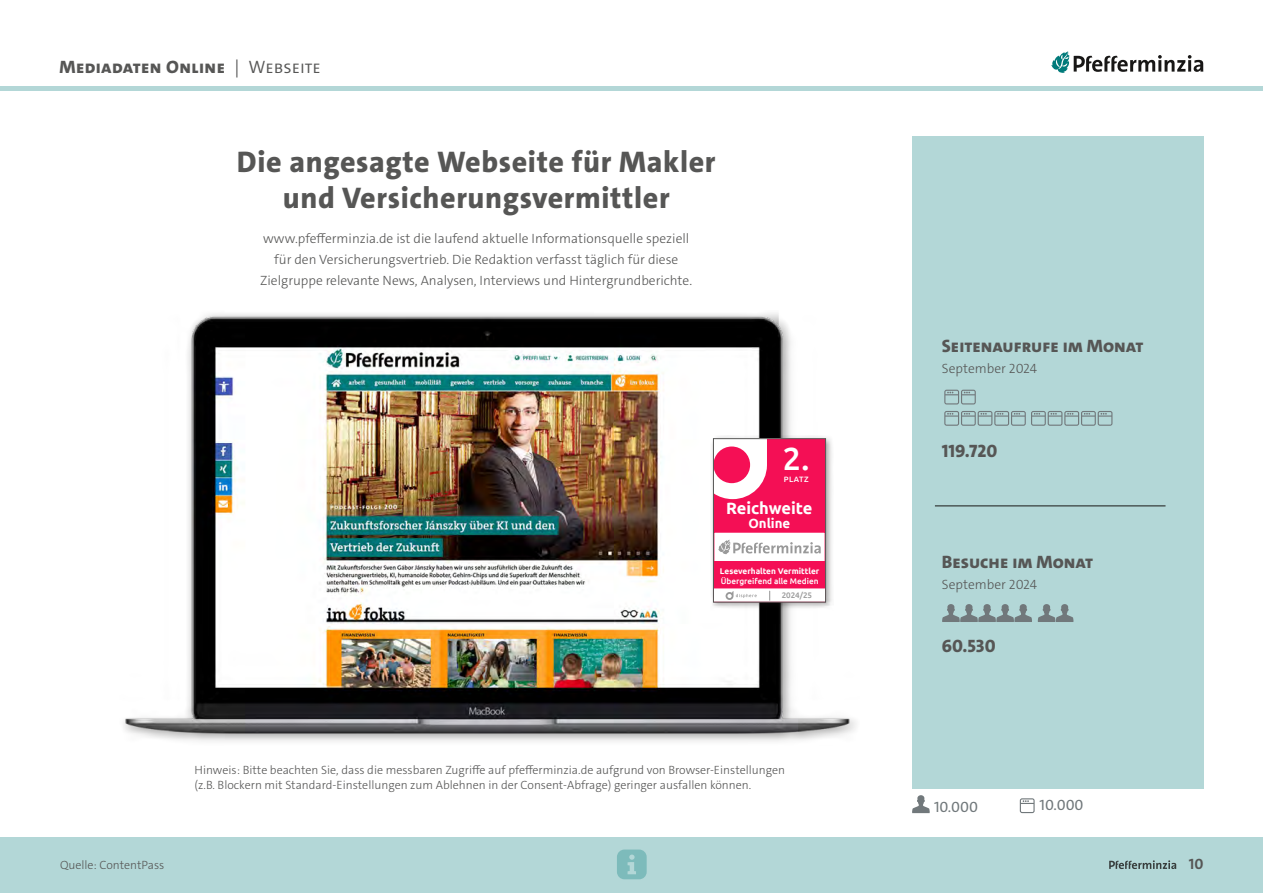
<style>
.page{position:relative;width:1263px;height:893px;background:#fff}
.page>*{position:absolute;margin:0;border:0;box-sizing:border-box;transform-origin:0 0}
.t1{font:500 32.1px "Ubuntu";color:#fff}
.Head{font:800 30px/36px "The Sans C4 s";letter-spacing:.02em;color:#565655;text-align:center}
.Zwiti{font:800 18px "The Sans C4 s";color:#565655}
.Rubrik-Thema{font:800 18px "The Sans C4 s";letter-spacing:.02em;color:#565655}
.t2{font:700 16.5px "Ubuntu";color:#fff}
.t3{font:15px "The Sans C4 s";color:#71787b}
.t4{font:700 15px "The Sans C4 s";color:#565655}
.Lauftext{font:300 13.5px/21px "The Sans C4 s";color:#565655;text-align:center}
.t5{font:700 13.2px "Ubuntu";color:#fff}
.Quelle{font:300 12px/15px "The Sans C4 s";color:#565655}
.t6{font:700 8.25px/9.9px "Ubuntu";color:#fff}
.t7{font:500 7.95px "Ubuntu";color:#999}
.t8{font:500 7.8px "Ubuntu";letter-spacing:.06em;color:#fff}
.s1{font-weight:300}
.s2{font-weight:500}
</style>
<div class="page">
<div style="left:0;top:838px;width:1263px;height:55px;background:#b3d7d7"></div>
<svg style="left:1109px;top:860px;width:67px;height:9px"></svg>
<hr style="left:0;top:86px;width:1263px;height:4px;background:#b3d7d7">
<svg style="left:617px;top:849px;width:30px;height:30px"></svg>
<svg style="left:1051px;top:51px;width:152px;height:22px"></svg>
<img style="left:123px;top:313px;width:733px;height:429px">
<div style="left:912px;top:136px;width:291px;height:653px;background:#b3d7d7"></div>
<svg style="left:1020px;top:798px;width:14px;height:15px"></svg>
<svg style="left:912px;top:795px;width:18px;height:18px"></svg>
<div style="left:710px;top:435px;width:123px;height:176px;background:#181716;opacity:.4"></div>
<svg style="left:715px;top:440px;width:109px;height:160px"></svg>
<div style="left:713px;top:438px;width:113px;height:164px;border:1px solid #565655"></div>
<svg style="left:944px;top:411px;width:168px;height:15px"></svg>
<svg style="left:944px;top:390px;width:32px;height:14px"></svg>
<svg style="left:942px;top:604px;width:90px;height:18px"></svg>
<svg style="left:1038px;top:604px;width:35px;height:18px"></svg>
<hr style="left:935px;top:505px;width:230px;height:1px;background:#181716">
<p class="Rubrik-Thema" style="left:60px;top:55px;width:263px">Mediadaten Online <span class="s1">| Webseite</span></p>
<p class="Head" style="left:237px;top:144px;width:480px">Die angesagte Webseite für Makler und Versicherungsvermittler</p>
<p class="Lauftext" style="left:260px;top:228px;width:433px">www.pfefferminzia.de ist die laufend aktuelle Informationsquelle speziell für den Versicherungsvertrieb. Die Redaktion verfasst täglich für diese<br>Zielgruppe relevante News, Analysen, Interviews und Hintergrundberichte.</p>
<p class="t1" style="left:783px;top:439px;width:28px">2.</p>
<p class="t8" style="left:784px;top:474px;width:27px">PLATZ</p>
<p class="t2" style="left:726px;top:498px;width:88px">Reichweite</p>
<p class="t5" style="left:748px;top:515px;width:43px">Online</p>
<p class="t6" style="left:720px;top:566px;width:101px">Leseverhalten Vermittler<br><span class="s2">Übergreifend alle Medien</span></p>
<p class="t7" style="left:782px;top:590px;width:32px">2024/25</p>
<p class="Quelle" style="left:60px;top:858px;width:106px">Quelle: ContentPass</p>
<p class="Quelle" style="left:195px;top:762px;width:592px">Hinweis: Bitte beachten Sie, dass die messbaren Zugriffe auf pfefferminzia.de aufgrund von Browser-Einstellungen (z.B. Blockern mit Standard-Einstellungen zum Ablehnen in der Consent-Abfrage) geringer ausfallen können.</p>
<p class="Zwiti" style="left:942px;top:335px;width:203px">Seitenaufrufe im Monat</p>
<p class="Lauftext" style="left:942px;top:358px;width:97px">September 2024</p>
<p class="Zwiti" style="left:942px;top:440px;width:57px">119.720</p>
<p class="Zwiti" style="left:942px;top:550px;width:153px">Besuche im Monat</p>
<p class="Lauftext" style="left:942px;top:574px;width:97px">September 2024</p>
<p class="Zwiti" style="left:942px;top:634px;width:55px">60.530</p>
<p class="t3" style="left:934px;top:797px;width:46px">10.000</p>
<p class="t3" style="left:1039px;top:796px;width:46px">10.000</p>
<p class="t4" style="left:1189px;top:854px;width:16px">10</p>
</div>
